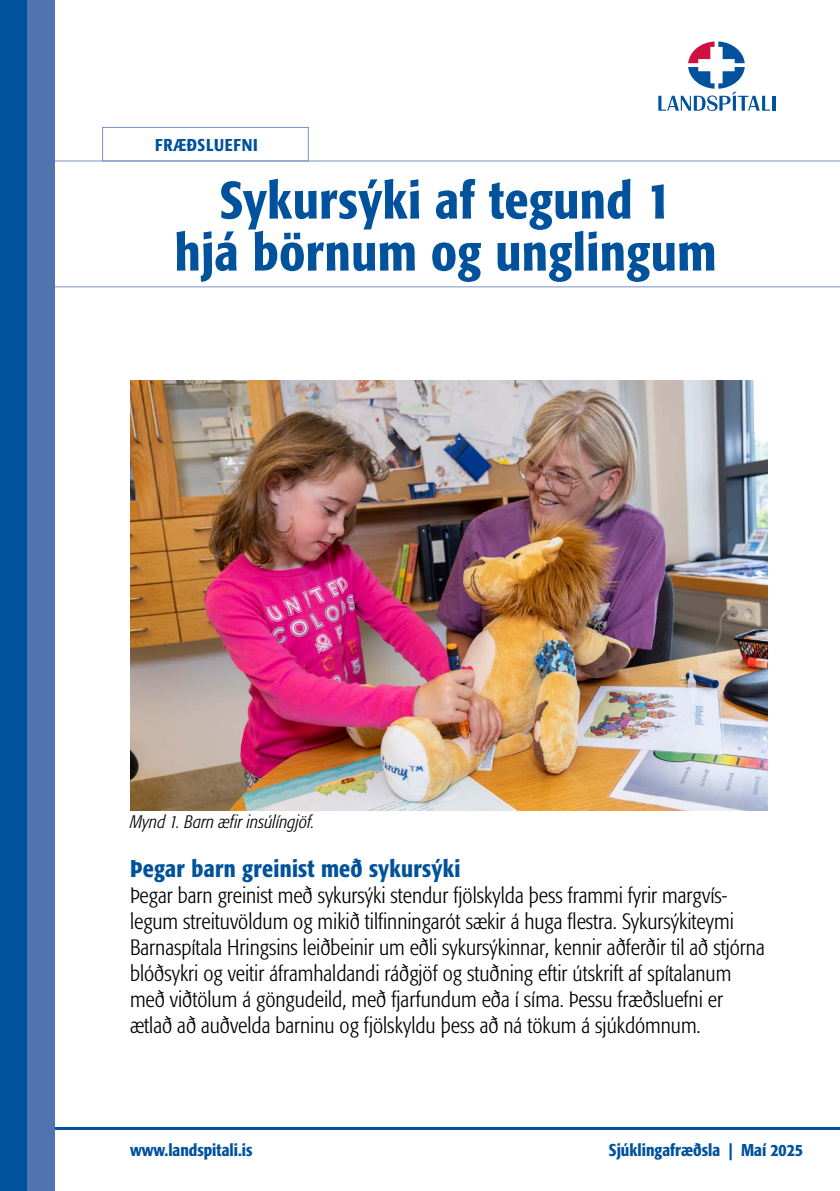
<style>
.page{position:relative;width:840px;height:1191px;background:#fff}
.page>*{position:absolute;margin:0;border:0;box-sizing:border-box;transform-origin:0 0}
.t1{font:500 condensed 52px/52px "Formata";letter-spacing:.01em;color:#00529c;text-align:center}
.t2{font:500 condensed 24px "Formata";letter-spacing:.01em;color:#00529c}
.t3{font:300 condensed 22px/26px "Formata";color:#000}
.t4{font:italic 300 condensed 18px "Formata";color:#000}
.t5{font:500 condensed 17px "Formata";color:#00529c}
.t6{font:500 condensed 17px "Formata";letter-spacing:.05em;color:#00529c}
</style>
<div class="page">
<hr style="left:52px;top:1126px;width:787px;height:3px;background:#00529c">
<img style="left:130px;top:380px;width:637px;height:430px">
<hr style="left:0;top:160px;width:839px;height:1px;background:#7b91c3">
<hr style="left:0;top:286px;width:839px;height:1px;background:#7b91c3">
<hr style="left:771px;top:96px;width:3px;height:15px;background:#00529c">
<svg style="left:658px;top:41px;width:111px;height:70px"></svg>
<div style="left:102px;top:127px;width:206px;height:34px;border:1px solid #7b91c3"></div>
<div style="left:0;top:0;width:27px;height:1191px;background:#00529c"></div>
<div style="left:27px;top:0;width:27px;height:1191px;background:#5174b1"></div>
<p class="t6" style="left:155px;top:135px;width:104px">FRÆÐSLUEFNI</p>
<h1 class="t1" style="left:174px;top:174px;width:543px">Sykursýki af tegund 1<br>hjá börnum og unglingum</h1>
<p class="t4" style="left:130px;top:811px;width:186px">Mynd 1. Barn æfir insúlíngjöf.</p>
<p class="t2" style="left:130px;top:854px;width:332px">Þegar barn greinist með sykursýki</p>
<p class="t3" style="left:130px;top:882px;width:635px">Þegar barn greinist með sykursýki stendur fjölskylda þess frammi fyrir margvís&shy;legum streituvöldum og mikið tilfinningarót sækir á huga flestra. Sykursýkiteymi Barnaspítala Hringsins leiðbeinir um eðli sykursýkinnar, kennir aðferðir til að stjórna blóðsykri og veitir áframhaldandi ráðgjöf og stuðning eftir útskrift af spítalanum með viðtölum á göngudeild, með fjarfundum eða í síma. Þessu fræðsluefni er ætlað að auðvelda barninu og fjölskyldu þess að ná tökum á sjúkdómnum.</p>
<p class="t5" style="left:130px;top:1140px;width:124px">www.landspitali.is</p>
<p class="t5" style="left:608px;top:1140px;width:195px">Sjúklingafræðsla | Maí 2025</p>
</div>
